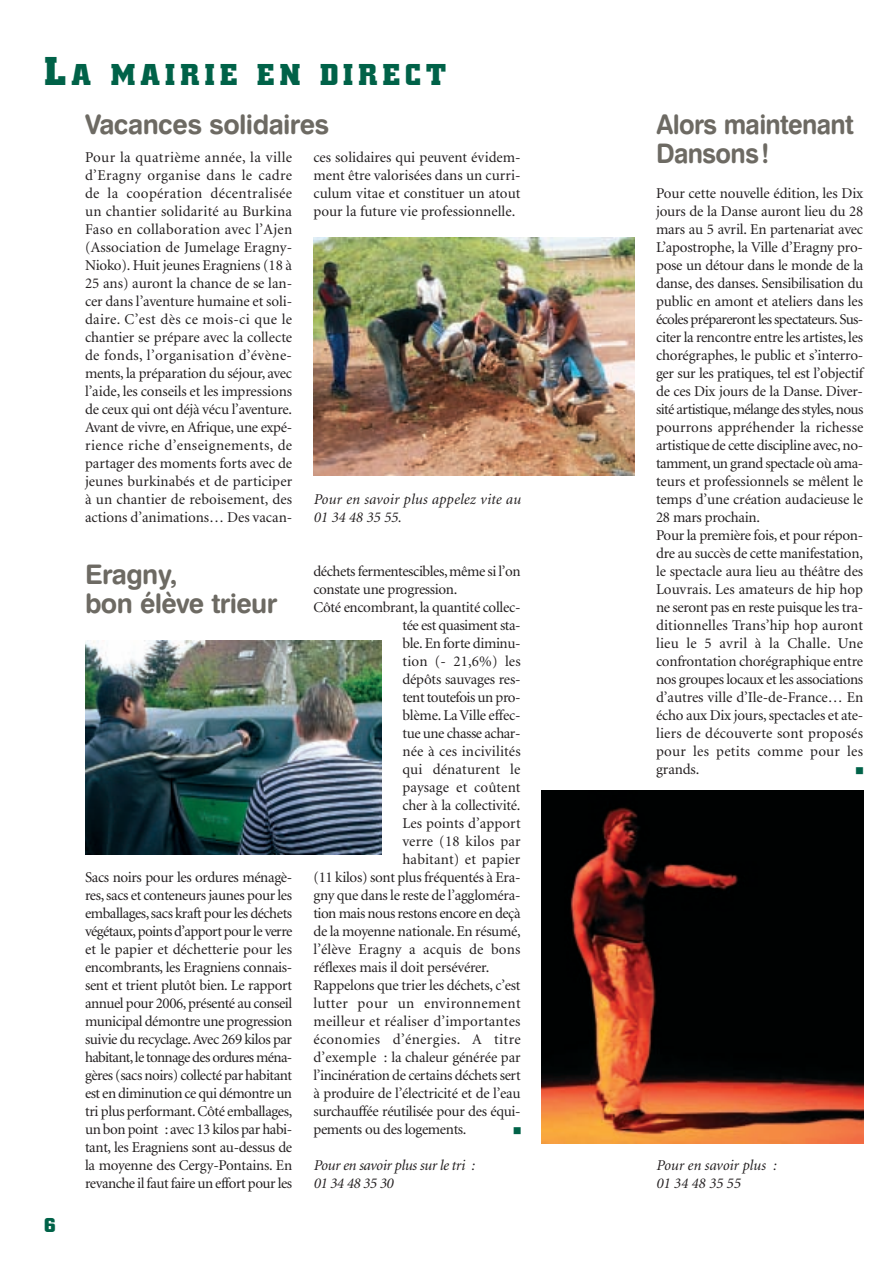
<style>
.page{position:relative;width:893px;height:1263px;background:#fff}
.page>*{position:absolute;margin:0;border:0;box-sizing:border-box;transform-origin:0 0}
.t1{font:27px/28.5px "Swiss 721 BT Bold Rounded";letter-spacing:-.025em;color:#6d6a63}
.t2{font:27px/28.5px "Swiss 721 BT Bold Rounded";letter-spacing:-.025em;color:#6d6a63;scale:.95 1}
.t3{font:700 27px "Civic";letter-spacing:.17em;color:#006248}
.t4{font:700 18px "Civic";color:#006248}
.t5{font:15px/18px "Minion";letter-spacing:-.015em;color:#231f20;text-align:justify}
.t6{font:15px "Minion";letter-spacing:.01em;color:#231f20}
.t7{font:italic 15px/18px "Minion";color:#231f20}
.t8{font:15px "Minion";letter-spacing:.025em;color:#231f20}
.t9{font:15px "Minion";letter-spacing:-.035em;color:#231f20}
.t10{font:italic 15px/18px "Minion";letter-spacing:-.025em;color:#231f20}
.t11{font:15px "Minion";letter-spacing:.005em;color:#231f20}
.t12{font:12px "Wingdings";color:#006248}
.s1{font-size:36px}
</style>
<div class="page">
<img style="left:85px;top:640px;width:296px;height:215px">
<img style="left:542px;top:791px;width:321px;height:352px">
<img style="left:313px;top:238px;width:322px;height:237px">
<h1 class="t3" style="left:44px;top:59px;width:404px"><span class="s1">L</span>A MAIRIE EN DIRECT</h1>
<h1 class="t1" style="left:85px;top:113px;width:246px">Vacances solidaires</h1>
<p class="t5" style="left:85px;top:149px;width:209px">Pour la quatrième année, la ville d’Eragny organise dans le cadre de la coopération décentralisée un chantier solidarité au Burkina Faso en collaboration avec l’Ajen (Association de Jumelage Eragny-Nioko). Huit jeunes Eragniens (18 à 25 ans) auront la chance de se lan&shy;cer dans l’aventure humaine et soli&shy;daire. C’est dès ce mois-ci que le chantier se prépare avec la collecte de fonds, l’organisation d’évène&shy;ments, la préparation du séjour, avec l’aide, les conseils et les impressions de ceux qui ont déjà vécu l’aventure.<br>Avant de vivre, en Afrique, une expé&shy;rience riche d’enseignements, de partager des moments forts avec de jeunes burkinabés et de participer à un chantier de reboisement, des actions d’animations… Des vacan-</p>
<p class="t5" style="left:313px;top:149px;width:209px">ces solidaires qui peuvent évidem&shy;ment être valorisées dans un curri&shy;culum vitae et constituer un atout pour la future vie professionnelle.</p>
<p class="t7" style="left:313px;top:491px;width:209px">Pour en savoir plus appelez vite au<br>01 34 48 35 55.</p>
<p class="t4" style="left:44px;top:1215px;width:13px">6</p>
<h1 class="t1" style="left:85px;top:563px;width:193px">Eragny,<br>bon élève trieur</h1>
<p class="t5" style="left:85px;top:869px;width:209px">Sacs noirs pour les ordures ménagè&shy;res, sacs et conteneurs jaunes pour les emballages,sacs kraft pour les déchets végétaux,points d’apport pour le verre et le papier et déchetterie pour les encombrants, les Eragniens connais&shy;sent et trient plutôt bien. Le rapport annuel pour 2006,présenté au conseil municipal démontre une progression suivie du recyclage.Avec 269 kilos par habitant,le tonnage des ordures ména&shy;gères (sacs noirs) collecté par habitant est en diminution ce qui démontre un tri plus performant. Côté emballages, un bon point : avec 13 kilos par habi&shy;tant, les Eragniens sont au-dessus de la moyenne des Cergy-Pontains. En revanche il faut faire un effort pour les</p>
<p class="t5" style="left:313px;top:563px;width:209px">déchets fermentescibles,même si l’on</p>
<p class="t5" style="left:313px;top:581px;width:145px">constate une progression.</p>
<p class="t5" style="left:313px;top:599px;width:209px">Côté encombrant, la quantité collec-</p>
<p class="t5" style="left:402px;top:617px;width:120px">tée est quasiment sta-</p>
<p class="t5" style="left:402px;top:635px;width:120px">ble.En forte diminu-</p>
<p class="t6" style="left:402px;top:655px;width:120px">tion (- 21,6%) les</p>
<p class="t5" style="left:402px;top:671px;width:120px">dépôts sauvages res-</p>
<p class="t9" style="left:402px;top:691px;width:120px">tent toutefois un pro-</p>
<p class="t5" style="left:402px;top:707px;width:120px">blème. La Ville effec-</p>
<p class="t5" style="left:402px;top:725px;width:119px">tue une chasse achar-</p>
<p class="t6" style="left:402px;top:745px;width:120px">née à ces incivilités</p>
<p class="t6" style="left:402px;top:763px;width:119px">qui dénaturent le</p>
<p class="t6" style="left:402px;top:781px;width:120px">paysage et coûtent</p>
<p class="t5" style="left:402px;top:797px;width:120px">cher à la collectivité.</p>
<p class="t11" style="left:402px;top:817px;width:120px">Les points d’apport</p>
<p class="t6" style="left:402px;top:835px;width:120px">verre (18 kilos par</p>
<p class="t6" style="left:402px;top:853px;width:119px">habitant) et papier</p>
<p class="t5" style="left:313px;top:869px;width:209px">(11 kilos) sont plus fréquentés à Era-</p>
<p class="t5" style="left:313px;top:887px;width:209px">gny que dans le reste de l’aggloméra-</p>
<p class="t9" style="left:313px;top:907px;width:209px">tion mais nous restons encore en deçà</p>
<p class="t5" style="left:313px;top:923px;width:209px">de la moyenne nationale. En résumé,</p>
<p class="t6" style="left:313px;top:943px;width:209px">l’élève Eragny a acquis de bons</p>
<p class="t5" style="left:313px;top:959px;width:177px">réflexes mais il doit persévérer.</p>
<p class="t5" style="left:313px;top:977px;width:209px">Rappelons que trier les déchets, c’est</p>
<p class="t8" style="left:313px;top:997px;width:209px">lutter pour un environnement</p>
<p class="t6" style="left:313px;top:1015px;width:209px">meilleur et réaliser d’importantes</p>
<p class="t8" style="left:313px;top:1033px;width:209px">économies d’énergies. A titre</p>
<p class="t5" style="left:313px;top:1049px;width:209px">d’exemple : la chaleur générée par</p>
<p class="t5" style="left:313px;top:1067px;width:209px">l’incinération de certains déchets sert</p>
<p class="t5" style="left:313px;top:1085px;width:209px">à produire de l’électricité et de l’eau</p>
<p class="t5" style="left:313px;top:1103px;width:209px">surchauffée réutilisée pour des équi-</p>
<p class="t5" style="left:313px;top:1121px;width:155px">pements ou des logements.</p>
<p class="t10" style="left:313px;top:1157px;width:163px">Pour en savoir plus sur le tri :<br>01 34 48 35 30</p>
<p class="t12" style="left:513px;top:1124px;width:10px">■</p>
<h1 class="t2" style="left:656px;top:113px;width:210px">Alors maintenant<br>Dansons!</h1>
<p class="t5" style="left:656px;top:185px;width:209px;text-align:left">Pour cette nouvelle édition, les Dix jours de la Danse auront lieu du 28 mars au 5 avril. En partenariat avec L’apostrophe, la Ville d’Eragny pro&shy;pose un détour dans le monde de la danse, des danses. Sensibilisation du public en amont et ateliers dans les écoles prépareront les spectateurs.Sus&shy;citer la rencontre entre les artistes, les chorégraphes, le public et s’interro&shy;ger sur les pratiques, tel est l’objectif de ces Dix jours de la Danse. Diver&shy;sité artistique,mélange des styles,nous pourrons appréhender la richesse artistique de cette discipline avec, no&shy;tamment,un grand spectacle où ama&shy;teurs et professionnels se mêlent le temps d’une création audacieuse le 28 mars prochain.<br>Pour la première fois, et pour répon&shy;dre au succès de cette manifestation, le spectacle aura lieu au théâtre des Louvrais. Les amateurs de hip hop ne seront pas en reste puisque les tra&shy;ditionnelles Trans’hip hop auront lieu le 5 avril à la Challe. Une confrontation chorégraphique entre nos groupes locaux et les associations d’autres ville d’Ile-de-France… En écho aux Dix jours, spectacles et ate&shy;liers de découverte sont proposés pour les petits comme pour les grands.</p>
<p class="t12" style="left:855px;top:764px;width:10px">■</p>
<p class="t7" style="left:656px;top:1157px;width:122px">Pour en savoir plus :<br>01 34 48 35 55</p>
</div>
